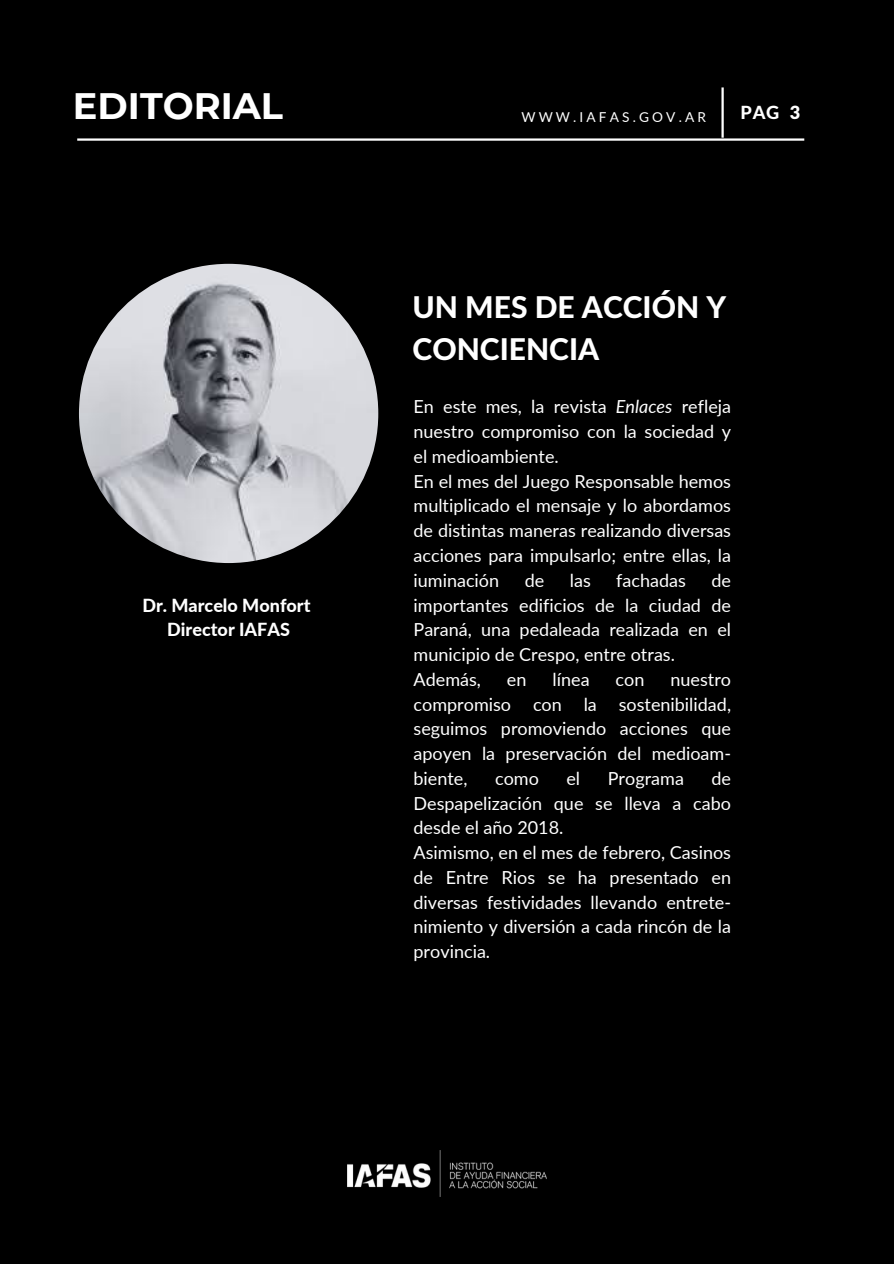
<style>
.page{position:relative;width:894px;height:1264px;background:#fff}
.page>*{position:absolute;margin:0;border:0;box-sizing:border-box;transform-origin:0 0}
.t1{font:700 36.75px "Montserrat";color:#fff}
.t2{font:800 30px/41.7px "Lato Latin";color:#fff}
.t3{font:800 18.15px "Lato Latin";color:#fff}
.t4{font:18px/24.8px "Lato";color:#fff}
.t5{font:800 18px/24.8px "Lato";color:#fff;text-align:center}
.t6{font:13.65px "Lato";letter-spacing:.23em;color:#fff}
.s1{font-weight:900}
.s2{font-style:italic}
</style>
<div class="page">
<div style="left:0;top:0;width:893px;height:1263px;background:#000"></div>
<hr style="left:77px;top:138px;width:727px;height:3px;background:#fff">
<hr style="left:721px;top:87px;width:2px;height:51px;background:#fff">
<img style="left:347px;top:1150px;width:199px;height:46px">
<img style="left:79px;top:264px;width:299px;height:299px;border-radius:50%">
<p class="t1" style="left:73px;top:83px;width:211px">EDITORIAL</p>
<p class="t5" style="left:142px;top:592px;width:169px">Dr. Marcelo Monfort<br>Director IAFAS</p>
<h1 class="t6" style="left:521px;top:109px;width:186px">WWW.IAFAS.GOV.AR</h1>
<p class="t3" style="left:740px;top:105px;width:61px">PAG <span class="s1">3</span></p>
<h3 class="t2" style="left:412px;top:288px;width:315px">UN MES DE ACCIÓN Y<br>CONCIENCIA</h3>
<p class="t4" style="left:413px;top:394px;width:319px">En este mes, la revista <span class="s2">Enlaces</span> refleja nuestro compromiso con la sociedad y el medioambiente.<br>En el mes del Juego Responsable hemos multiplicado el mensaje y lo abordamos de distintas maneras realizando diversas acciones para impulsarlo; entre ellas, la iuminación</p>
<p class="t4" style="left:413px;top:567px;width:319px;text-indent:298px">de importantes edificios de la ciudad de<br>Paraná, una pedaleada realizada en el municipio de Crespo, entre otras.<br>Además,</p>
<p class="t4" style="left:524px;top:567px;width:21px">de</p>
<p class="t4" style="left:569px;top:567px;width:22px">las</p>
<p class="t4" style="left:616px;top:567px;width:71px">fachadas</p>
<p class="t4" style="left:507px;top:666px;width:21px">en</p>
<p class="t4" style="left:552px;top:666px;width:39px">línea</p>
<p class="t4" style="left:615px;top:666px;width:30px">con</p>
<p class="t4" style="left:413px;top:666px;width:319px;text-align:justify;text-indent:257px">nuestro compromiso con la sostenibilidad, seguimos promoviendo acciones que apoyen la preservación del medioam&shy;biente,</p>
<p class="t4" style="left:413px;top:765px;width:319px;text-indent:298px">de<br>Despapelización que se lleva a cabo desde el año 2018.<br>Asimismo, en el mes de febrero, Casinos de Entre Rios se ha presentado en diversas festividades llevando entrete&shy;nimiento y diversión a cada rincón de la provincia.</p>
<p class="t4" style="left:495px;top:765px;width:45px">como</p>
<p class="t4" style="left:566px;top:765px;width:15px">el</p>
<p class="t4" style="left:607px;top:765px;width:78px">Programa</p>
</div>
